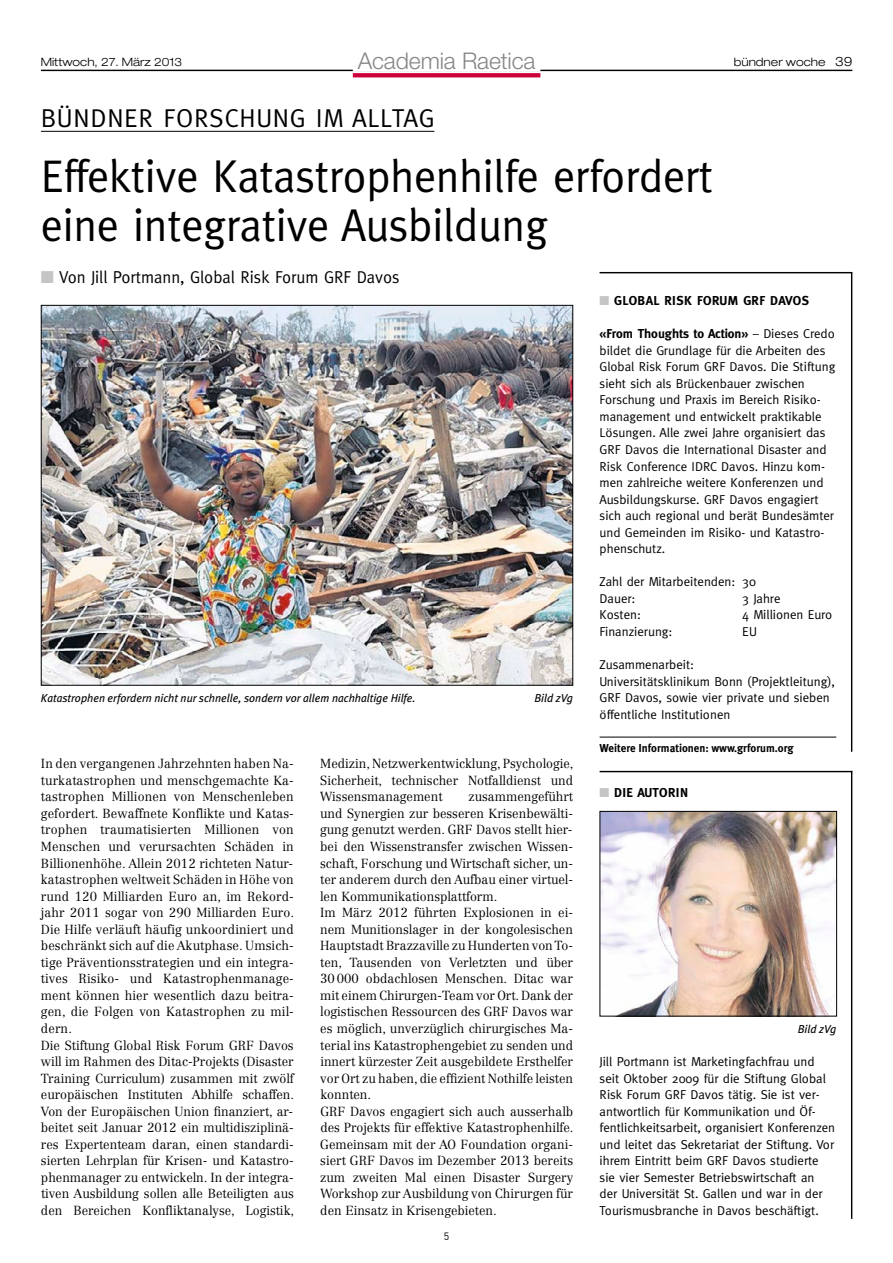
<style>
.page{position:relative;width:893px;height:1263px;background:#fff}
.page>*{position:absolute;margin:0;border:0;box-sizing:border-box;transform-origin:0 0}
.t1{font:46.05px/48.9px "Meta";letter-spacing:-.005em;color:#000;scale:.96 1}
.t2{font:25.95px "Meta";letter-spacing:.03em;color:#000}
.t3{font:300 22.95px "Helvetica Neue LT Std";color:#868686}
.t4{font:17.25px "Meta";color:#000;scale:.96 1}
.t5{font:300 12.9px/16.5px "Centennial LT Std";color:#000;scale:.96 1}
.t6{font:12.9px/16.5px "Meta";color:#000}
.t7{font:700 12.9px "Meta";letter-spacing:.03em;color:#000}
.t8{font:italic 11.55px "Meta Plus";color:#000}
.t9{font:700 11.55px "Meta Plus";color:#000;scale:.96 1}
.t10{font:300 expanded 11.55px "Helvetica Neue LT Std";color:#000}
.t11{font:10.5px "DIN";color:#000}
.s1{font-size:12.9px}
.s2{color:#c5c5c6}
.s3{font-weight:700}
</style>
<div class="page">
<hr style="left:41px;top:70px;width:811px;height:1px;background:#000">
<div style="left:353px;top:66px;width:187px;height:5px;background:#fff"></div>
<svg style="left:353px;top:73px;width:187px;height:4px"></svg>
<img style="left:43px;top:307px;width:528px;height:376px">
<hr style="left:600px;top:771px;width:252px;height:1px;background:#000">
<hr style="left:600px;top:737px;width:236px;height:1px;background:#000">
<hr style="left:851px;top:273px;width:1px;height:479px;background:#000">
<hr style="left:851px;top:771px;width:1px;height:448px;background:#000">
<hr style="left:599px;top:272px;width:253px;height:1px;background:#000">
<img style="left:602px;top:813px;width:233px;height:201px">
<div style="left:600px;top:811px;width:237px;height:205px;border:1px solid #000"></div>
<hr style="left:41px;top:131px;width:393px;height:1px;background:#000">
<p class="t10" style="left:41px;top:55px;width:143px">Mittwoch, 27. März 2013</p>
<p class="t3" style="left:358px;top:47px;width:179px">Academia Raetica</p>
<p class="t10" style="left:734px;top:55px;width:120px">bündner woche <span class="s1">39</span></p>
<p class="t2" style="left:41px;top:103px;width:395px">BÜNDNER FORSCHUNG IM ALLTAG</p>
<p class="t1" style="left:41px;top:151px;width:702px">Effektive Katastrophenhilfe erfordert eine integrative Ausbildung</p>
<p class="t4" style="left:41px;top:267px;width:375px"><span class="s2">■</span> Von Jill Portmann, Global Risk Forum GRF Davos</p>
<p class="t8" style="left:41px;top:691px;width:376px">Katastrophen erfordern nicht nur schnelle, sondern vor allem nachhaltige Hilfe.</p>
<p class="t8" style="left:534px;top:691px;width:40px">Bild zVg</p>
<p class="t5" style="left:41px;top:755px;width:265px">In den vergangenen Jahrzehnten haben Na&shy;turkatastrophen und menschgemachte Ka&shy;tastrophen Millionen von Menschenleben gefordert. Bewaffnete Konflikte und Katas&shy;trophen traumatisierten Millionen von Menschen und verursachten Schäden in Billionenhöhe. Allein 2012 richteten Natur&shy;katastrophen weltweit Schäden in Höhe von rund 120 Milliarden Euro an, im Rekord&shy;jahr 2011 sogar von 290 Milliarden Euro.<br>Die Hilfe verläuft häufig unkoordiniert und beschränkt sich auf die Akutphase. Umsich&shy;tige Präventionsstrategien und ein integra&shy;tives Risiko- und Katastrophenmanage&shy;ment können hier wesentlich dazu beitra&shy;gen, die Folgen von Katastrophen zu mil&shy;dern.<br>Die Stiftung Global Risk Forum GRF Davos will im Rahmen des Ditac-Projekts (Disaster Training Curriculum) zusammen mit zwölf europäischen Instituten Abhilfe schaffen.<br>Von der Europäischen Union finanziert, ar&shy;beitet seit Januar 2012 ein multidisziplinä&shy;res Expertenteam daran, einen standardi&shy;sierten Lehrplan für Krisen- und Katastro&shy;phenmanager zu entwickeln. In der integra&shy;tiven Ausbildung sollen alle Beteiligten aus den Bereichen Konfliktanalyse, Logistik,</p>
<p class="t5" style="left:320px;top:755px;width:265px;text-align:justify">Medizin, Netzwerkentwicklung, Psychologie, Sicherheit, technischer Notfalldienst und Wissensmanagement</p>
<p class="t5" style="left:320px;top:789px;width:265px;text-indent:148px">zusammengeführt und Synergien zur besseren Krisenbewälti&shy;gung genutzt werden. GRF Davos stellt hier&shy;bei den Wissenstransfer zwischen Wissen&shy;schaft, Forschung und Wirtschaft sicher, un&shy;ter anderem durch den Aufbau einer virtuel&shy;len Kommunikationsplattform.<br>Im März 2012 führten Explosionen in ei&shy;nem Munitionslager in der kongolesischen Hauptstadt Brazzaville zu Hunderten vonTo&shy;ten, Tausenden von Verletzten und über 30 000 obdachlosen Menschen. Ditac war mit einem Chirurgen-Team vor Ort. Dank der logistischen Ressourcen des GRF Davos war es möglich, unverzüglich chirurgisches Ma&shy;terial ins Katastrophengebiet zu senden und innert kürzester Zeit ausgebildete Ersthelfer vor Ort zu haben, die effizient Nothilfe leisten konnten.<br>GRF Davos engagiert sich auch ausserhalb des Projekts für effektive Katastrophenhilfe.<br>Gemeinsam mit der AO Foundation organi&shy;siert GRF Davos im Dezember 2013 bereits zum zweiten Mal einen Disaster Surgery Workshop zur Ausbildung von Chirurgen für den Einsatz in Krisengebieten.</p>
<p class="t11" style="left:444px;top:1229px;width:7px">5</p>
<p class="t7" style="left:600px;top:293px;width:211px"><span class="s2">■</span> GLOBAL RISK FORUM GRF DAVOS</p>
<p class="t6" style="left:600px;top:325px;width:237px"><span class="s3">«From Thoughts to Action»</span> – Dieses Credo bildet die Grundlage für die Arbeiten des Global Risk Forum GRF Davos. Die Stiftung sieht sich als Brückenbauer zwischen Forschung und Praxis im Bereich Risiko&shy;management und entwickelt praktikable Lösungen. Alle zwei Jahre organisiert das GRF Davos die International Disaster and Risk Conference IDRC Davos. Hinzu kom&shy;men zahlreiche weitere Konferenzen und Ausbildungskurse. GRF Davos engagiert sich auch regional und berät Bundesämter und Gemeinden im Risiko- und Katastro&shy;phenschutz.</p>
<p class="t6" style="left:600px;top:573px;width:158px">Zahl der Mitarbeitenden: 30<br>Dauer:</p>
<p class="t6" style="left:742px;top:590px;width:40px">3 Jahre</p>
<p class="t6" style="left:600px;top:606px;width:43px">Kosten:</p>
<p class="t6" style="left:742px;top:606px;width:92px">4 Millionen Euro</p>
<p class="t6" style="left:600px;top:623px;width:74px">Finanzierung:</p>
<p class="t6" style="left:742px;top:623px;width:16px">EU</p>
<p class="t6" style="left:600px;top:656px;width:237px">Zusammenarbeit:<br>Universitätsklinikum Bonn (Projektleitung), GRF Davos, sowie vier private und sieben öffentliche Institutionen</p>
<p class="t9" style="left:600px;top:741px;width:203px">Weitere Informationen: www.grforum.org</p>
<p class="t7" style="left:600px;top:785px;width:90px"><span class="s2">■</span> DIE AUTORIN</p>
<p class="t8" style="left:798px;top:1022px;width:40px">Bild zVg</p>
<p class="t6" style="left:600px;top:1053px;width:237px">Jill Portmann ist Marketingfachfrau und seit Oktober 2009 für die Stiftung Global Risk Forum GRF Davos tätig. Sie ist ver&shy;antwortlich für Kommunikation und Öf&shy;fentlichkeitsarbeit, organisiert Konferenzen und leitet das Sekretariat der Stiftung. Vor ihrem Eintritt beim GRF Davos studierte sie vier Semester Betriebswirtschaft an der Universität St. Gallen und war in der Tourismusbranche in Davos beschäftigt.</p>
</div>
